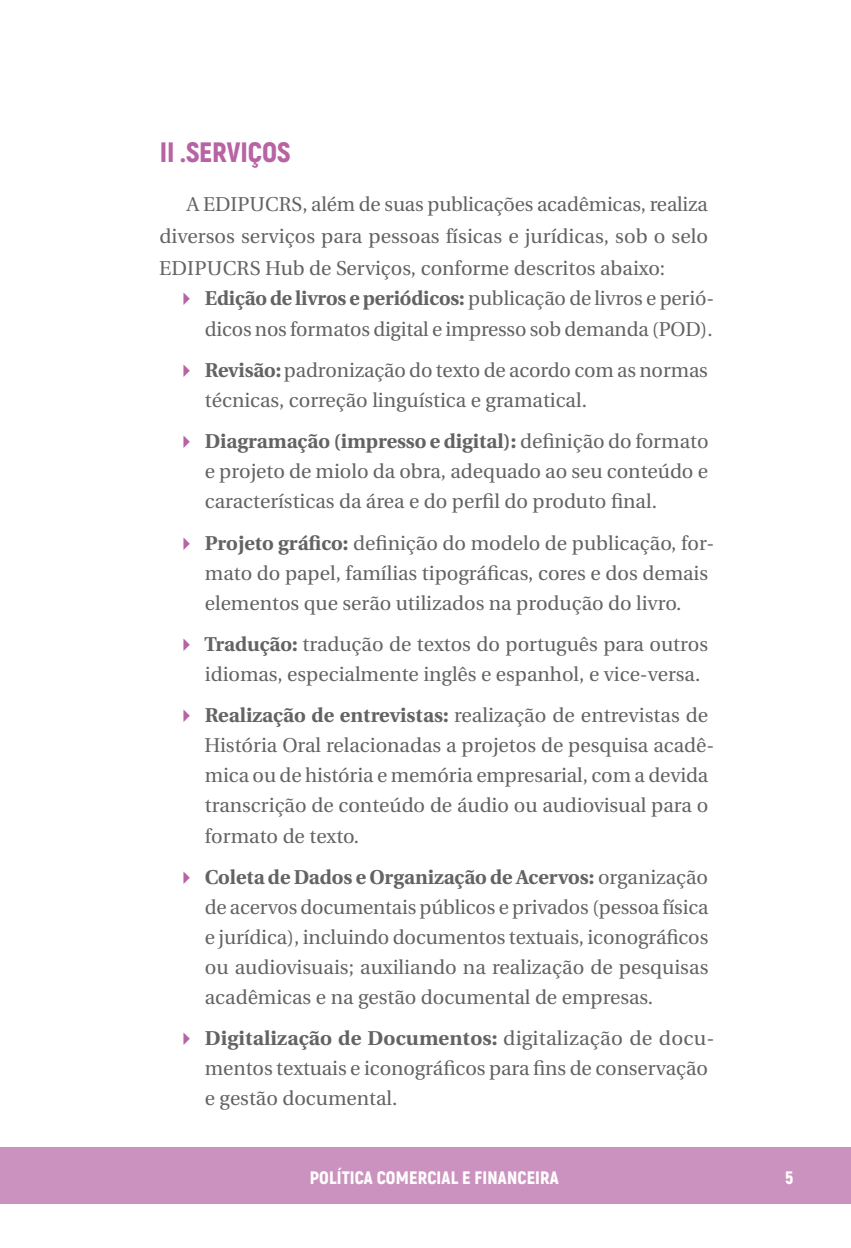
<style>
.page{position:relative;width:851px;height:1248px;background:#fff}
.page>*{position:absolute;margin:0;border:0;box-sizing:border-box;transform-origin:0 0}
.t1{font:900 28px "Akrobat";color:#b763a4}
.t2{font:20px/30px "Heuristica";color:#646363}
.t3{font:900 18px "Akrobat";letter-spacing:.01em;color:#fff}
.s1{font-weight:700}
</style>
<div class="page">
<div style="left:0;top:1146px;width:850px;height:57px;background:#cc92bf"></div>
<h1 class="t1" style="left:160px;top:134px;width:132px">II .SERVIÇOS</h1>
<p class="t2" style="left:159px;top:189px;width:550px;line-height:32px;text-align:justify;text-indent:28px">A EDIPUCRS, além de suas publicações acadêmicas, realiza diversos serviços para pessoas físicas e jurídicas, sob o selo EDIPUCRS Hub de Serviços, conforme descritos abaixo:</p>
<p class="t2" style="left:205px;top:284px;width:510px"><span class="s1">Edição de livros e periódicos:</span> publicação de livros e perió&shy;dicos nos formatos digital e impresso sob demanda (POD).</p>
<p class="t2" style="left:205px;top:355px;width:504px"><span class="s1">Revisão:</span> padronização do texto de acordo com as normas técnicas, correção linguística e gramatical.</p>
<p class="t2" style="left:205px;top:426px;width:505px;text-align:justify"><span class="s1">Diagramação (impresso e digital):</span> definição do formato e projeto de miolo da obra, adequado ao seu conteúdo e características da área e do perfil do produto final.</p>
<p class="t2" style="left:205px;top:528px;width:511px"><span class="s1">Projeto gráfico:</span> definição do modelo de publicação, for&shy;mato do papel, famílias tipográficas, cores e dos demais elementos que serão utilizados na produção do livro.</p>
<p class="t2" style="left:204px;top:629px;width:505px"><span class="s1">Tradução:</span> tradução de textos do português para outros idiomas, especialmente inglês e espanhol, e vice-versa.</p>
<p class="t2" style="left:204px;top:700px;width:511px"><span class="s1">Realização de entrevistas:</span> realização de entrevistas de História Oral relacionadas a projetos de pesquisa acadê&shy;mica ou de história e memória empresarial, com a devida transcrição de conteúdo de áudio ou audiovisual para o formato de texto.</p>
<p class="t2" style="left:205px;top:862px;width:505px;text-align:justify"><span class="s1">Coleta de Dados e Organização de Acervos:</span> organização de acervos documentais públicos e privados (pessoa física e jurídica), incluindo documentos textuais, iconográficos ou audiovisuais; auxiliando na realização de pesquisas acadêmicas e na gestão documental de empresas.</p>
<p class="t2" style="left:205px;top:1023px;width:511px"><span class="s1">Digitalização de Documentos:</span> digitalização de docu&shy;mentos textuais e iconográficos para fins de conservação e gestão documental.</p>
<p class="t3" style="left:309px;top:1165px;width:250px">POLÍTICA COMERCIAL E FINANCEIRA</p>
<p class="t3" style="left:785px;top:1165px;width:10px">5</p>
</div>
